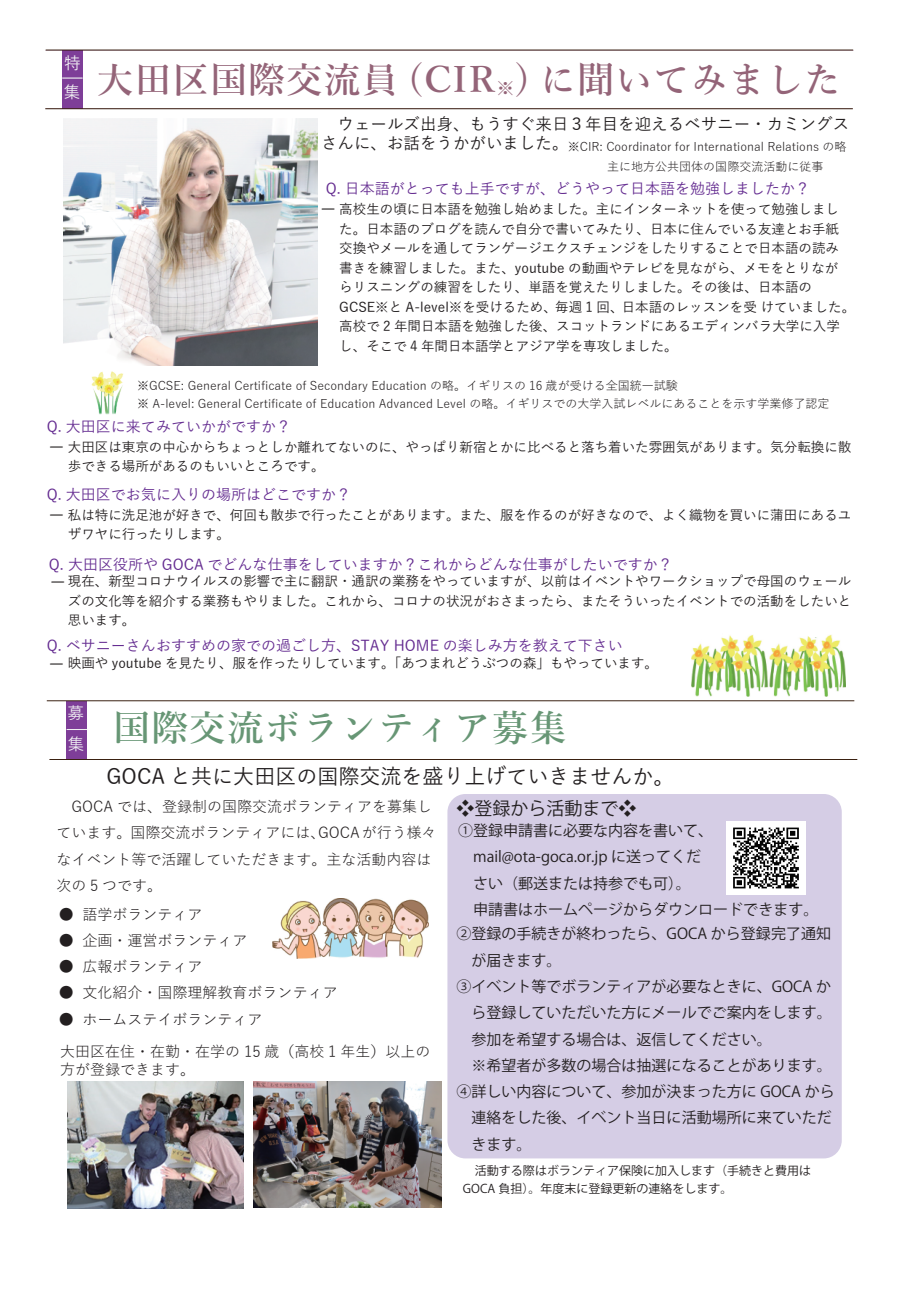
<style>
.page{position:relative;width:919px;height:1289px;background:#fff}
.page>*{position:absolute;margin:0;border:0;box-sizing:border-box;transform-origin:0 0}
.t1{font:600 36px "Yu Mincho";letter-spacing:.05em;color:#946478}
.t2{font:600 36px "Yu Mincho";letter-spacing:.05em;color:#679675}
.t3{font:500 21px "Yu Gothic";color:#231f20}
.t4{font:18px "Koz Go Pr 6 N";color:#231f20}
.t5{font:500 16.5px/19.5px "Yu Gothic";color:#231f20}
.t6{font:500 16.5px/31.3px "Yu Gothic";color:#f2f3f4}
.t7{font:15px/26.2px "Koz Go Pr 6 N";color:#231f20}
.t8{font:15px/26.2px "Yu Gothic";color:#231f20}
.t9{font:500 15px "Yu Gothic";color:#652d91}
.t10{font:500 13.5px/19.5px "Yu Gothic";color:#231f20}
.t11{font:12px/19.5px "Yu Gothic";color:#231f20}
.t12{font:12px/18px "Koz Go Pr 6 N";color:#231f20}
.s1{font-size:18px}
</style>
<div class="page">
<div style="left:62px;top:50px;width:21px;height:59px;background:#7e3e98"></div>
<hr style="left:45px;top:108px;width:807px;height:1px;background:#3a2111">
<hr style="left:46px;top:50px;width:807px;height:1px;background:#3a2111">
<svg style="left:62px;top:78px;width:21px;height:1px"></svg>
<img style="left:64px;top:118px;width:253px;height:247px">
<img style="left:691px;top:634px;width:154px;height:62px">
<div style="left:698px;top:618px;width:24px;height:25px;background:#fff;border-radius:50%"></div>
<div style="left:760px;top:616px;width:25px;height:24px;background:#fff;border-radius:50%"></div>
<div style="left:801px;top:613px;width:24px;height:24px;background:#fff;border-radius:50%"></div>
<div style="left:66px;top:700px;width:20px;height:59px;background:#7e3e98"></div>
<hr style="left:49px;top:759px;width:808px;height:1px;background:#3a2111">
<hr style="left:47px;top:700px;width:807px;height:1px;background:#3a2111">
<svg style="left:66px;top:726px;width:21px;height:4px"></svg>
<img style="left:91px;top:371px;width:32px;height:44px">
<img style="left:272px;top:898px;width:156px;height:60px">
<div style="left:447px;top:794px;width:394px;height:364px;background:#d5cde5;border-radius:18px"></div>
<img style="left:726px;top:821px;width:79px;height:73px">
<img style="left:68px;top:1081px;width:175px;height:127px">
<img style="left:253px;top:1081px;width:188px;height:126px">
<p class="t6" style="left:64px;top:45px;width:18px">特</p>
<h1 class="t1" style="left:64px;top:60px;width:778px"><sub>集</sub> 大田区国際交流員 (CIR<span class="s1">※</span>) に聞いてみました</h1>
<p class="t5" style="left:321px;top:112px;width:529px">　ウェールズ出身、もうすぐ来日３年目を迎えるベサニー・カミングスさんに、お話をうかがいました。</p>
<p class="t11" style="left:567px;top:136px;width:280px">※CIR: Coordinator for International Relations の略　　　 主に地方公共団体の国際交流活動に従事</p>
<p class="t9" style="left:326px;top:174px;width:486px">Q. 日本語がとっても上手ですが、どうやって日本語を勉強しましたか？</p>
<p class="t7" style="left:321px;top:197px;width:16px">ー</p>
<p class="t10" style="left:339px;top:198px;width:517px">高校生の頃に日本語を勉強し始めました。主にインターネットを使って勉強しました。日本語のブログを読んで自分で書いてみたり、日本に住んでいる友達とお手紙交換やメールを通してランゲージエクスチェンジをしたりすることで日本語の読み書きを練習しました。また、youtube の動画やテレビを見ながら、メモをとりなが<br>らリスニングの練習をしたり、単語を覚えたりしました。その後は、日本語のGCSE※と A-level※を受けるため、毎週 1 回、日本語のレッスンを受 けていました。高校で 2 年間日本語を勉強した後、スコットランドにあるエディンバラ大学に入学し、そこで 4 年間日本語学とアジア学を専攻しました。</p>
<p class="t11" style="left:137px;top:374px;width:694px;line-height:18px">※GCSE: General Certificate of Secondary Education の略。イギリスの 16 歳が受ける全国統一試験<br>※ A-level: General Certificate of Education Advanced Level の略。イギリスでの大学入試レベルにあることを示す学業修了認定</p>
<p class="t9" style="left:47px;top:413px;width:246px">Q. 大田区に来てみていかがですか？</p>
<p class="t7" style="left:49px;top:435px;width:16px">ー</p>
<p class="t10" style="left:68px;top:435px;width:784px">大田区は東京の中心からちょっとしか離れてないのに、やっぱり新宿とかに比べると落ち着いた雰囲気があります。気分転換に散歩できる場所があるのもいいところです。</p>
<p class="t9" style="left:47px;top:481px;width:306px">Q. 大田区でお気に入りの場所はどこですか？</p>
<p class="t7" style="left:49px;top:502px;width:16px">ー</p>
<p class="t10" style="left:68px;top:503px;width:785px">私は特に洗足池が好きで、何回も散歩で行ったことがあります。また、服を作るのが好きなので、よく織物を買いに蒲田にあるユザワヤに行ったりします。</p>
<p class="t9" style="left:49px;top:550px;width:625px">Q. 大田区役所や GOCA でどんな仕事をしていますか？これからどんな仕事がしたいですか？</p>
<p class="t7" style="left:50px;top:569px;width:16px">ー</p>
<p class="t10" style="left:68px;top:569px;width:785px;text-align:justify">現在、新型コロナウイルスの影響で主に翻訳・通訳の業務をやっていますが、以前はイベントやワークショップで母国のウェールズの文化等を紹介する業務もやりました。これから、コロナの状況がおさまったら、またそういったイベントでの活動をしたいと思います。</p>
<p class="t10" style="left:68px;top:651px;width:591px">映画や youtube を見たり、服を作ったりしています。「あつまれどうぶつの森」もやっています。</p>
<p class="t9" style="left:47px;top:632px;width:577px">Q. ベサニーさんおすすめの家での過ごし方、STAY HOME の楽しみ方を教えて下さい</p>
<p class="t7" style="left:49px;top:651px;width:16px">ー</p>
<p class="t6" style="left:68px;top:694px;width:18px">募集</p>
<h1 class="t2" style="left:114px;top:708px;width:453px">国際交流ボランティア募集</h1>
<h2 class="t3" style="left:106px;top:757px;width:569px">GOCA と共に大田区の国際交流を盛り上げていきませんか。</h2>
<p class="t8" style="left:56px;top:791px;width:382px">　GOCA では、登録制の国際交流ボランティアを募集しています。国際交流ボランティアには、GOCAが行う様々なイベント等で活躍していただきます。主な活動内容は次の 5 つです。</p>
<h3 class="t4" style="left:456px;top:798px;width:181px">❖登録から活動まで❖</h3>
<p class="t7" style="left:458px;top:817px;width:362px">①登録申請書に必要な内容を書いて、　mail@ota-goca.or.jp に送ってくだ<br>　さい（郵送または持参でも可）。<br>　申請書はホームページからダウンロードできます。</p>
<p class="t7" style="left:456px;top:921px;width:380px">②登録の手続きが終わったら、GOCA から登録完了通知　が届きます。<br>③イベント等でボランティアが必要なときに、GOCA か　ら登録していただいた方にメールでご案内をします。　参加を希望する場合は、返信してください。<br>　※希望者が多数の場合は抽選になることがあります。<br>④詳しい内容について、参加が決まった方に GOCA から　連絡をした後、イベント当日に活動場所に来ていただ　きます。</p>
<p class="t8" style="left:59px;top:899px;width:145px">● 語学ボランティア</p>
<p class="t8" style="left:59px;top:925px;width:190px">● 企画・運営ボランティア</p>
<p class="t8" style="left:59px;top:951px;width:145px">● 広報ボランティア</p>
<p class="t8" style="left:59px;top:977px;width:280px">● 文化紹介・国際理解教育ボランティア</p>
<p class="t8" style="left:59px;top:1004px;width:205px">● ホームステイボランティア</p>
<p class="t8" style="left:60px;top:1040px;width:372px;line-height:18px">大田区在住・在勤・在学の 15 歳（高校 1 年生）以上の方が登録できます。</p>
<p class="t12" style="left:463px;top:1162px;width:349px">　活動する際はボランティア保険に加入します（手続きと費用は<br>GOCA 負担）。年度末に登録更新の連絡をします。</p>
</div>
